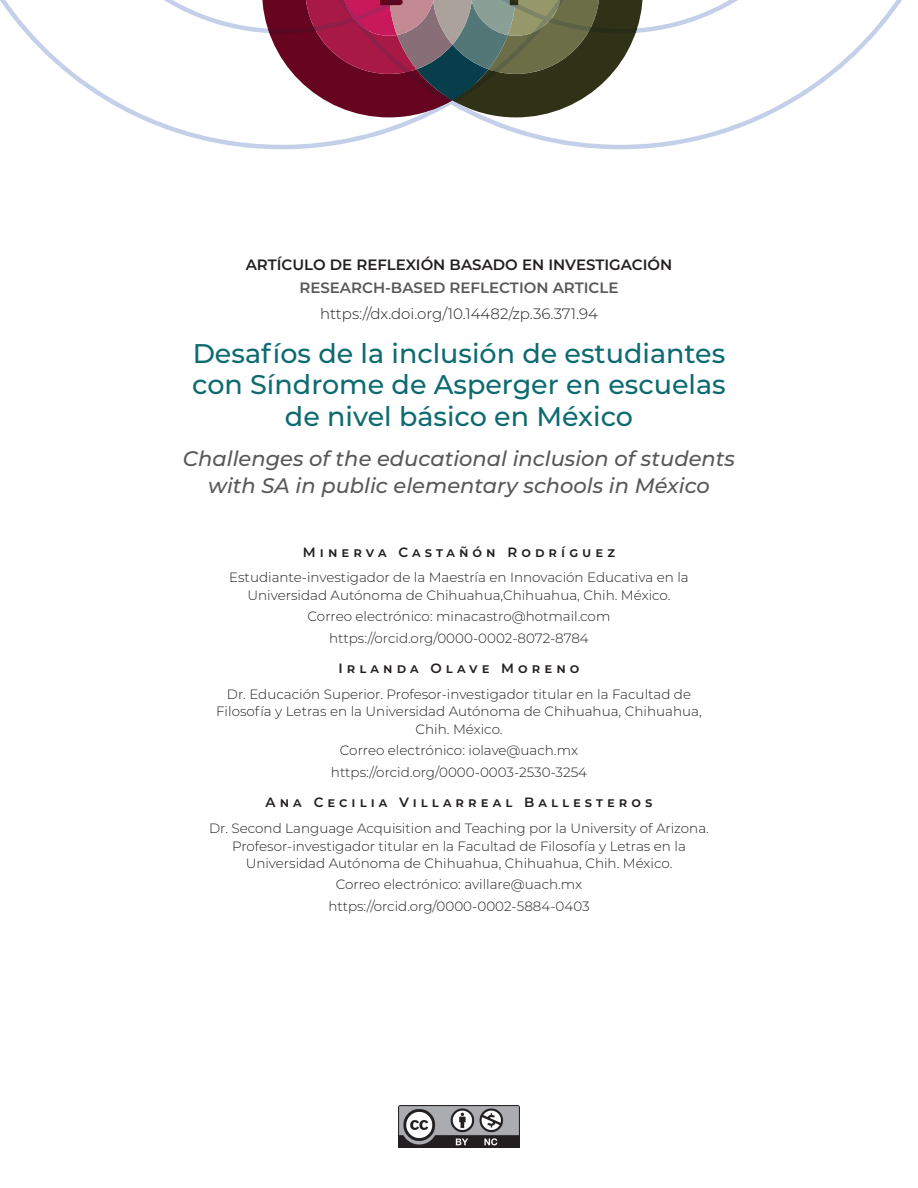
<style>
.page{position:relative;width:918px;height:1188px;background:#fff}
.page>*{position:absolute;margin:0;border:0;box-sizing:border-box;transform-origin:0 0}
.t1{font:500 27px/31.5px "Montserrat";color:#0d6b70;text-align:center}
.t2{font:italic 500 21px/27px "Montserrat";color:#57585a;text-align:center}
.t3{font:600 15px "Montserrat";color:#231f20}
.t4{font:300 15px "Montserrat";color:#231f20}
.t5{font:600 15px "Montserrat";color:#57585a}
.t6{font:300 13.5px/17.2px "Montserrat";color:#231f20;text-align:center}
.t7{font:600 13.5px "Montserrat";letter-spacing:.3em;color:#231f20}
</style>
<div class="page">
<svg style="left:0;top:0;width:902px;height:149px"></svg>
<svg style="left:262px;top:0;width:381px;height:117px"></svg>
<img style="left:398px;top:1105px;width:122px;height:43px">
<p class="t3" style="left:246px;top:254px;width:428px">ARTÍCULO DE REFLEXIÓN BASADO EN INVESTIGACIÓN</p>
<p class="t5" style="left:299px;top:277px;width:321px">RESEARCH-BASED REFLECTION ARTICLE</p>
<p class="t4" style="left:320px;top:303px;width:279px">https://dx.doi.org/10.14482/zp.36.371.94</p>
<h1 class="t1" style="left:192px;top:336px;width:535px">Desafíos de la inclusión de estudiantes con Síndrome de Asperger en escuelas de nivel básico en México</h1>
<h2 class="t2" style="left:183px;top:444px;width:554px">Challenges of the educational inclusion of students with SA in public elementary schools in México</h2>
<p class="t7" style="left:303px;top:542px;width:314px">Minerva Castañón Rodríguez</p>
<p class="t6" style="left:229px;top:569px;width:461px">Estudiante-investigador de la Maestría en Innovación Educativa en la<br>Universidad Autónoma de Chihuahua,Chihuahua, Chih. México.</p>
<p class="t6" style="left:308px;top:605px;width:304px;line-height:21.5px">Correo electrónico: minacastro@hotmail.com https://orcid.org/0000-0002-8072-8784</p>
<p class="t7" style="left:339px;top:659px;width:242px">Irlanda Olave Moreno</p>
<p class="t6" style="left:216px;top:685px;width:487px">Dr. Educación Superior. Profesor-investigador titular en la Facultad de<br>Filosofía y Letras en la Universidad Autónoma de Chihuahua, Chihuahua,<br>Chih. México.</p>
<p class="t6" style="left:331px;top:739px;width:258px;line-height:21.5px">Correo electrónico: iolave@uach.mx https://orcid.org/0000-0003-2530-3254</p>
<p class="t7" style="left:266px;top:793px;width:388px">Ana Cecilia Villarreal Ballesteros</p>
<p class="t6" style="left:209px;top:819px;width:501px">Dr. Second Language Acquisition and Teaching por la University of Arizona.<br>Profesor-investigador titular en la Facultad de Filosofía y Letras en la<br>Universidad Autónoma de Chihuahua, Chihuahua, Chih. México.</p>
<p class="t6" style="left:328px;top:873px;width:263px;line-height:21.5px">Correo electrónico: avillare@uach.mx https://orcid.org/0000-0002-5884-0403</p>
</div>
